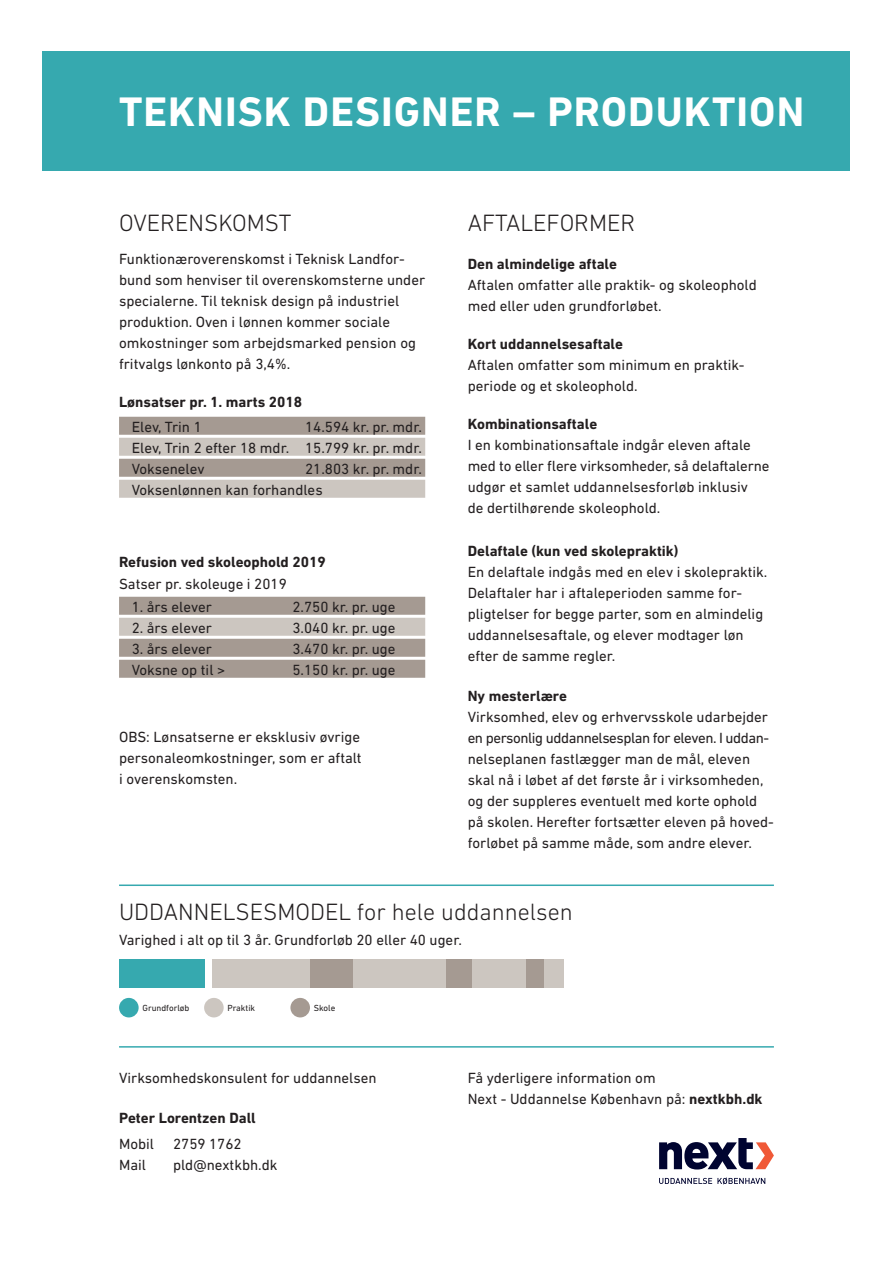
<style>
.page{position:relative;width:893px;height:1263px;background:#fff}
.page>*{position:absolute;margin:0;border:0;box-sizing:border-box;transform-origin:0 0}
.t1{font:700 42px "DIN Next LT Pro";letter-spacing:.025em;color:#fff}
.t2{font:300 24px "DIN Next LT Pro";color:#231f20}
.t3{font:15px/21px "DIN Next LT Pro";color:#231f20}
.t4{font:700 15px "DIN Next LT Pro";color:#231f20}
.t5{font:9px "DIN Next LT Pro";color:#231f20}
.s1{font-weight:700}
</style>
<div class="page">
<div style="left:43px;top:51px;width:807px;height:119px;background:#36a9af"></div>
<div style="left:119px;top:417px;width:306px;height:18px;background:#a59a92"></div>
<div style="left:119px;top:438px;width:306px;height:18px;background:#ccc6c0"></div>
<div style="left:119px;top:459px;width:306px;height:18px;background:#a59a92"></div>
<div style="left:119px;top:480px;width:306px;height:18px;background:#ccc6c0"></div>
<div style="left:119px;top:597px;width:306px;height:18px;background:#a59a92"></div>
<div style="left:119px;top:618px;width:306px;height:18px;background:#ccc6c0"></div>
<div style="left:119px;top:639px;width:306px;height:18px;background:#a59a92"></div>
<div style="left:119px;top:660px;width:306px;height:18px;background:#a59a92"></div>
<div style="left:119px;top:959px;width:85px;height:28px;background:#36a9af"></div>
<div style="left:119px;top:998px;width:20px;height:19px;background:#36a9af;border-radius:50%"></div>
<div style="left:204px;top:998px;width:20px;height:19px;background:#ccc6c0;border-radius:50%"></div>
<div style="left:290px;top:998px;width:20px;height:19px;background:#a59a92;border-radius:50%"></div>
<hr style="left:119px;top:884px;width:655px;height:2px;background:#36a9af">
<hr style="left:119px;top:1046px;width:655px;height:1px;background:#36a9af">
<svg style="left:659px;top:1138px;width:115px;height:31px"></svg>
<svg style="left:659px;top:1177px;width:106px;height:7px"></svg>
<div style="left:213px;top:959px;width:351px;height:28px;background:#ccc6c0"></div>
<div style="left:527px;top:959px;width:17px;height:28px;background:#a59a92"></div>
<div style="left:310px;top:959px;width:42px;height:28px;background:#a59a92"></div>
<div style="left:446px;top:959px;width:26px;height:28px;background:#a59a92"></div>
<h1 class="t1" style="left:119px;top:87px;width:687px">TEKNISK DESIGNER – PRODUKTION</h1>
<h2 class="t2" style="left:119px;top:209px;width:174px">OVERENSKOMST</h2>
<p class="t3" style="left:119px;top:249px;width:308px">Funktionæroverenskomst i Teknisk Landfor&shy;bund som henviser til overenskomsterne under specialerne. Til teknisk design på industriel produktion. Oven i lønnen kommer sociale omkostninger som arbejdsmarked pension og fritvalgs lønkonto på 3,4%.</p>
<p class="t4" style="left:119px;top:393px;width:185px">Lønsatser pr. 1. marts 2018</p>
<p class="t3" style="left:132px;top:416px;width:292px;text-align:justify;text-indent:173px">14.594 kr. pr. mdr.<br>Elev, Trin 2 efter 18 mdr. 15.799 kr. pr. mdr.<br>Voksenelev</p>
<p class="t3" style="left:132px;top:416px;width:72px">Elev, Trin 1</p>
<p class="t3" style="left:132px;top:458px;width:292px;text-indent:173px">21.803 kr. pr. mdr.<br>Voksenlønnen kan forhandles</p>
<p class="t4" style="left:119px;top:553px;width:208px">Refusion ved skoleophold 2019</p>
<p class="t3" style="left:119px;top:573px;width:169px">Satser pr. skoleuge i 2019</p>
<p class="t3" style="left:132px;top:596px;width:82px">1. års elever</p>
<p class="t3" style="left:292px;top:596px;width:105px">2.750 kr. pr. uge</p>
<p class="t3" style="left:132px;top:617px;width:82px">2. års elever</p>
<p class="t3" style="left:292px;top:617px;width:105px">3.040 kr. pr. uge</p>
<p class="t3" style="left:132px;top:638px;width:82px">3. års elever</p>
<p class="t3" style="left:292px;top:638px;width:105px">3.470 kr. pr. uge</p>
<p class="t3" style="left:132px;top:659px;width:95px">Voksne op til &gt;</p>
<p class="t3" style="left:292px;top:659px;width:105px">5.150 kr. pr. uge</p>
<p class="t3" style="left:119px;top:726px;width:244px;text-align:justify">OBS: Lønsatserne er eksklusiv øvrige personaleomkostninger, som er aftalt i overenskomsten.</p>
<h2 class="t2" style="left:468px;top:209px;width:169px">AFTALEFORMER</h2>
<p class="t4" style="left:468px;top:255px;width:151px">Den almindelige aftale</p>
<p class="t3" style="left:468px;top:274px;width:291px">Aftalen omfatter alle praktik- og skoleophold med eller uden grundforløbet.</p>
<p class="t4" style="left:468px;top:335px;width:157px">Kort uddannelsesaftale</p>
<p class="t3" style="left:468px;top:354px;width:278px">Aftalen omfatter som minimum en praktik&shy;periode og et skoleophold.</p>
<p class="t4" style="left:468px;top:415px;width:131px">Kombinationsaftale</p>
<p class="t3" style="left:468px;top:434px;width:303px">I en kombinationsaftale indgår eleven aftale med to eller flere virksomheder, så delaftalerne udgør et samlet uddannelsesforløb inklusiv<br>de dertilhørende skoleophold.</p>
<p class="t4" style="left:468px;top:542px;width:212px">Delaftale (kun ved skolepraktik)</p>
<p class="t3" style="left:468px;top:561px;width:301px">En delaftale indgås med en elev i skolepraktik.<br>Delaftaler har i aftaleperioden samme for&shy;pligtelser for begge parter, som en almindelig uddannelsesaftale, og elever modtager løn efter de samme regler.</p>
<p class="t4" style="left:468px;top:687px;width:101px">Ny mesterlære</p>
<p class="t3" style="left:468px;top:706px;width:308px">Virksomhed, elev og erhvervsskole udarbejder en personlig uddannelsesplan for eleven. I uddan&shy;nelseplanen fastlægger man de mål, eleven skal nå i løbet af det første år i virksomheden, og der suppleres eventuelt med korte ophold på skolen. Herefter fortsætter eleven på hoved&shy;forløbet på samme måde, som andre elever.</p>
<h2 class="t2" style="left:119px;top:897px;width:455px">UDDANNELSESMODEL for hele uddannelsen</h2>
<p class="t3" style="left:119px;top:929px;width:344px">Varighed i alt op til 3 år. Grundforløb 20 eller 40 uger.</p>
<p class="t5" style="left:142px;top:1003px;width:49px">Grundforløb</p>
<p class="t5" style="left:227px;top:1003px;width:29px">Praktik</p>
<p class="t5" style="left:314px;top:1003px;width:23px">Skole</p>
<p class="t3" style="left:119px;top:1067px;width:259px">Virksomhedskonsulent for uddannelsen</p>
<p class="t3" style="left:468px;top:1067px;width:296px">Få yderligere information om<br>Next - Uddannelse København på: <span class="s1">nextkbh.dk</span></p>
<p class="t4" style="left:119px;top:1109px;width:138px">Peter Lorentzen Dall</p>
<p class="t3" style="left:119px;top:1133px;width:37px">Mobil</p>
<p class="t3" style="left:173px;top:1133px;width:70px">2759 1762</p>
<p class="t3" style="left:119px;top:1154px;width:28px">Mail</p>
<p class="t3" style="left:173px;top:1154px;width:106px">pld@nextkbh.dk</p>
</div>
